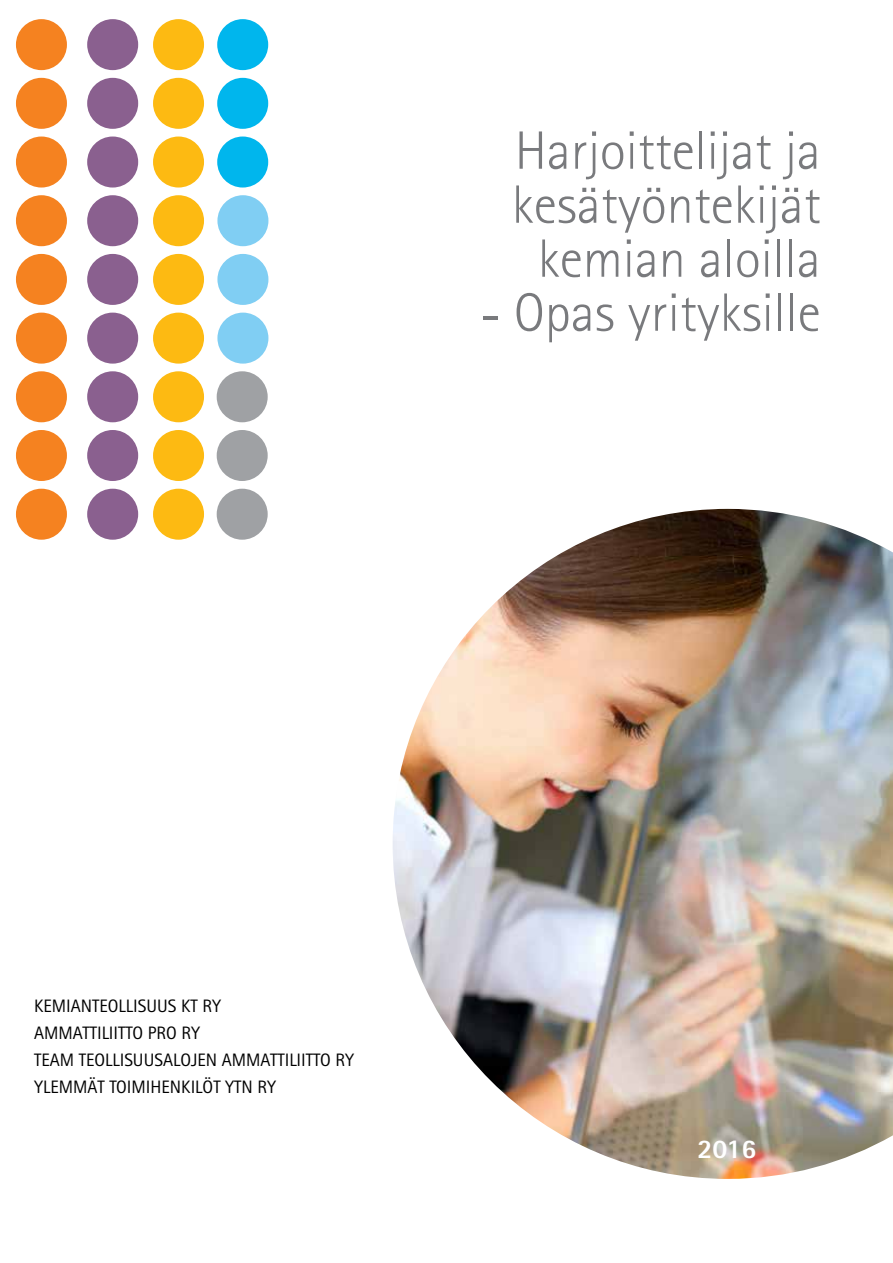
<style>
.page{position:relative;width:893px;height:1263px;background:#fff}
.page>*{position:absolute;margin:0;border:0;box-sizing:border-box;transform-origin:0 0}
.t1{font:300 54px/54px "Rotis Sans Serif";color:#797a7d;text-align:center}
.t2{font:800 27px "Rotis Sans Serif";color:#fff}
.t3{font:18px/27px "Rotis Sans Serif";color:#000}
</style>
<div class="page">
<img style="left:393px;top:509px;width:500px;height:670px">
<div style="left:16px;top:19px;width:51px;height:51px;background:#f58220;border-radius:50%"></div>
<div style="left:16px;top:78px;width:51px;height:51px;background:#f58220;border-radius:50%"></div>
<div style="left:16px;top:137px;width:51px;height:51px;background:#f58220;border-radius:50%"></div>
<div style="left:16px;top:195px;width:51px;height:51px;background:#f58220;border-radius:50%"></div>
<div style="left:16px;top:254px;width:51px;height:51px;background:#f58220;border-radius:50%"></div>
<div style="left:16px;top:313px;width:51px;height:51px;background:#f58220;border-radius:50%"></div>
<div style="left:16px;top:371px;width:51px;height:51px;background:#f58220;border-radius:50%"></div>
<div style="left:16px;top:430px;width:51px;height:51px;background:#f58220;border-radius:50%"></div>
<div style="left:16px;top:489px;width:51px;height:51px;background:#f58220;border-radius:50%"></div>
<div style="left:153px;top:19px;width:51px;height:51px;background:#fdba12;border-radius:50%"></div>
<div style="left:153px;top:78px;width:51px;height:51px;background:#fdba12;border-radius:50%"></div>
<div style="left:153px;top:137px;width:51px;height:51px;background:#fdba12;border-radius:50%"></div>
<div style="left:153px;top:195px;width:51px;height:51px;background:#fdba12;border-radius:50%"></div>
<div style="left:153px;top:254px;width:51px;height:51px;background:#fdba12;border-radius:50%"></div>
<div style="left:153px;top:313px;width:51px;height:51px;background:#fdba12;border-radius:50%"></div>
<div style="left:153px;top:371px;width:51px;height:51px;background:#fdba12;border-radius:50%"></div>
<div style="left:153px;top:430px;width:51px;height:51px;background:#fdba12;border-radius:50%"></div>
<div style="left:153px;top:489px;width:51px;height:51px;background:#fdba12;border-radius:50%"></div>
<div style="left:87px;top:19px;width:51px;height:51px;background:#8a608f;border-radius:50%"></div>
<div style="left:87px;top:78px;width:51px;height:51px;background:#8a608f;border-radius:50%"></div>
<div style="left:87px;top:137px;width:51px;height:51px;background:#8a608f;border-radius:50%"></div>
<div style="left:87px;top:195px;width:51px;height:51px;background:#8a608f;border-radius:50%"></div>
<div style="left:87px;top:254px;width:51px;height:51px;background:#8a608f;border-radius:50%"></div>
<div style="left:87px;top:313px;width:51px;height:51px;background:#8a608f;border-radius:50%"></div>
<div style="left:87px;top:371px;width:51px;height:51px;background:#8a608f;border-radius:50%"></div>
<div style="left:87px;top:430px;width:51px;height:51px;background:#8a608f;border-radius:50%"></div>
<div style="left:87px;top:489px;width:51px;height:51px;background:#8a608f;border-radius:50%"></div>
<div style="left:217px;top:19px;width:51px;height:51px;background:#00b6ed;border-radius:50%"></div>
<div style="left:217px;top:195px;width:51px;height:51px;background:#80cef3;border-radius:50%"></div>
<div style="left:217px;top:371px;width:51px;height:51px;background:#9fa1a4;border-radius:50%"></div>
<div style="left:217px;top:78px;width:51px;height:51px;background:#00b6ed;border-radius:50%"></div>
<div style="left:217px;top:254px;width:51px;height:51px;background:#80cef3;border-radius:50%"></div>
<div style="left:217px;top:430px;width:51px;height:51px;background:#9fa1a4;border-radius:50%"></div>
<div style="left:217px;top:137px;width:51px;height:51px;background:#00b6ed;border-radius:50%"></div>
<div style="left:217px;top:313px;width:51px;height:51px;background:#80cef3;border-radius:50%"></div>
<div style="left:217px;top:489px;width:51px;height:51px;background:#9fa1a4;border-radius:50%"></div>
<h1 class="t1" style="left:512px;top:124px;width:310px">Harjoittelijat ja kesätyöntekijät kemian aloilla</h1>
<h1 class="t1" style="left:480px;top:286px;width:342px">- Opas yrityksille</h1>
<p class="t3" style="left:34px;top:992px;width:322px">KEMIANTEOLLISUUS KT RY<br>AMMATTILIITTO PRO RY<br>TEAM TEOLLISUUSALOJEN AMMATTILIITTO RY<br>YLEMMÄT TOIMIHENKILÖT YTN RY</p>
<h2 class="t2" style="left:697px;top:1132px;width:61px">2016</h2>
</div>
